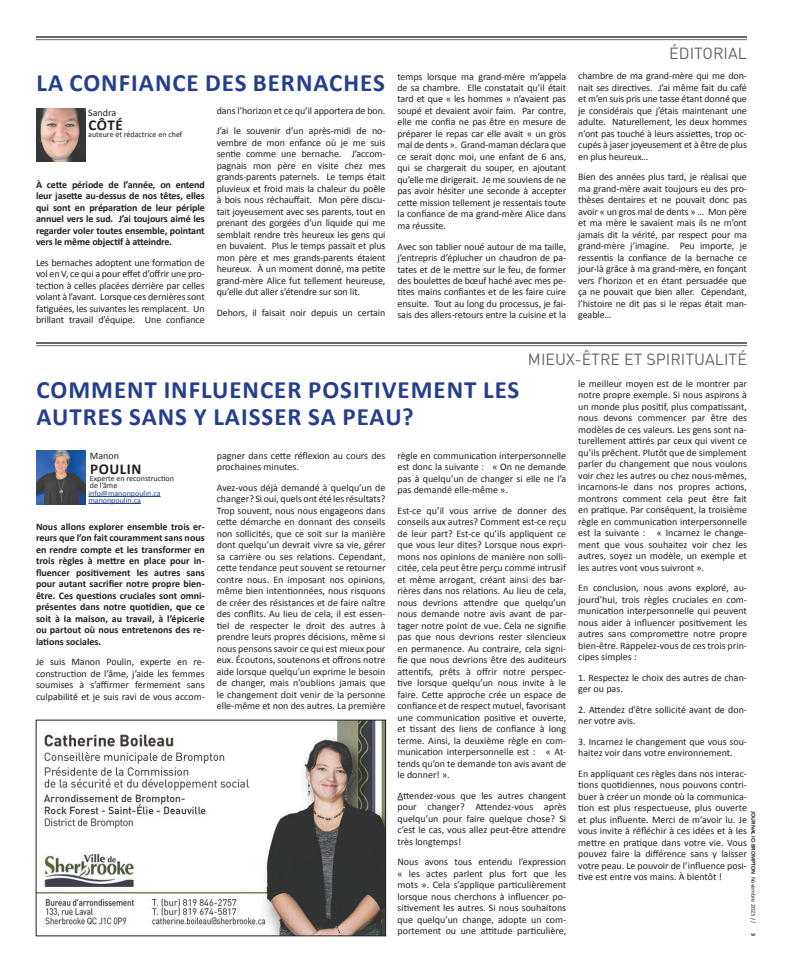
<style>
.page{position:relative;width:792px;height:972px;background:#fff}
.page>*{position:absolute;margin:0;border:0;box-sizing:border-box;transform-origin:0 0}
.t1{font:700 25px/27px "Calibri";letter-spacing:.04em;color:#253f8e}
.t2{font:16px "DIN";color:#636666}
.t3{font:700 15.1px "Calibri";letter-spacing:.04em;color:#231f20}
.t4{font:10px/11.5px "Calibri";letter-spacing:-.005em;color:#231f20;text-align:justify}
.t5{font:700 10px/11.5px "Calibri";letter-spacing:-.01em;color:#231f20;text-align:justify}
.t6{font:8px/7px "Calibri";color:#231f20}
.t7{font:8px "Calibri";color:#264891}
.t8{font:8px "Calibri";color:#253f8e}
.t9{font:700 6px "Calibri";color:#231f20}
.s1{font-weight:400}
</style>
<div class="page">
<hr style="left:36px;top:39px;width:711px;height:1px;background:#636666">
<hr style="left:36px;top:36px;width:711px;height:2px;background:#636666">
<img style="left:36px;top:108px;width:49px;height:54px">
<hr style="left:36px;top:345px;width:711px;height:1px;background:#636666">
<hr style="left:36px;top:342px;width:711px;height:2px;background:#636666">
<hr style="left:88px;top:496px;width:73px;height:1px;background:#264891">
<hr style="left:88px;top:503px;width:53px;height:1px;background:#253f8e">
<img style="left:36px;top:450px;width:49px;height:54px">
<img style="left:38px;top:722px;width:346px;height:212px">
<div style="left:36px;top:720px;width:350px;height:216px;border:1px solid #231f20"></div>
<h1 class="t1" style="left:36px;top:68px;width:350px">LA CONFIANCE DES BERNACHES</h1>
<p class="t4" style="left:88px;top:106px;width:29px">Sandra</p>
<h3 class="t3" style="left:88px;top:115px;width:36px">CÔTÉ</h3>
<p class="t6" style="left:88px;top:130px;width:96px">auteure et rédactrice en chef</p>
<p class="t4" style="left:217px;top:100px;width:170px;line-height:20.5px">dans l’horizon et ce qu’il apportera de bon.<br>J’ai le souvenir d’un après-midi de no-</p>
<p class="t4" style="left:217px;top:136px;width:170px">vembre de mon enfance où je me suis sentie comme une bernache. J’accom&shy;pagnais mon père en visite chez mes grands-parents paternels. Le temps était pluvieux et froid mais la chaleur du poêle à bois nous réchauffait. Mon père discu&shy;tait joyeusement avec ses parents, tout en prenant des gorgées d’un liquide qui me semblait rendre très heureux les gens qui en buvaient. Plus le temps passait et plus mon père et mes grands-parents étaient heureux. À un moment donné, ma petite grand-mère Alice fut tellement heureuse, qu’elle dut aller s’étendre sur son lit.</p>
<p class="t4" style="left:217px;top:306px;width:170px">Dehors, il faisait noir depuis un certain</p>
<p class="t5" style="left:36px;top:178px;width:170px">À cette période de l’année, on entend leur jasette au-dessus de nos têtes, elles qui sont en préparation de leur périple annuel vers le sud. J’ai toujours aimé les regarder voler toutes ensemble, pointant vers le même objectif à atteindre.</p>
<p class="t4" style="left:36px;top:256px;width:170px">Les bernaches adoptent une formation de vol en V, ce qui a pour effet d’offrir une pro&shy;tection à celles placées derrière par celles volant à l’avant. Lorsque ces dernières sont fatiguées, les suivantes les remplacent. Un brillant travail d’équipe. Une confiance</p>
<p class="t4" style="left:398px;top:70px;width:170px">temps lorsque ma grand-mère m’appela de sa chambre. Elle constatait qu’il était tard et que « les hommes » n’avaient pas soupé et devaient avoir faim. Par contre, elle me confia ne pas être en mesure de préparer le repas car elle avait « un gros mal de dents ». Grand-maman déclara que ce serait donc moi, une enfant de 6 ans, qui se chargerait du souper, en ajoutant qu’elle me dirigerait. Je me souviens de ne pas avoir hésiter une seconde à accepter cette mission tellement je ressentais toute la confiance de ma grand-mère Alice dans ma réussite.</p>
<p class="t4" style="left:398px;top:240px;width:170px">Avec son tablier noué autour de ma taille, j’entrepris d’éplucher un chaudron de pa&shy;tates et de le mettre sur le feu, de former des boulettes de bœuf haché avec mes pe&shy;tites mains confiantes et de les faire cuire ensuite. Tout au long du processus, je fai&shy;sais des allers-retours entre la cuisine et la</p>
<h2 class="t2" style="left:669px;top:43px;width:79px">ÉDITORIAL</h2>
<p class="t4" style="left:578px;top:70px;width:170px">chambre de ma grand-mère qui me don&shy;nait ses directives. J’ai même fait du café et m’en suis pris une tasse étant donné que je considérais que j’étais maintenant une adulte. Naturellement, les deux hommes n’ont pas touché à leurs assiettes, trop oc&shy;cupés à jaser joyeusement et à être de plus en plus heureux…</p>
<p class="t4" style="left:578px;top:171px;width:170px">Bien des années plus tard, je réalisai que ma grand-mère avait toujours eu des pro&shy;thèses dentaires et ne pouvait donc pas avoir « un gros mal de dents » … Mon père et ma mère le savaient mais ils ne m’ont jamais dit la vérité, par respect pour ma grand-mère j’imagine. Peu importe, je ressentis la confiance de la bernache ce jour-là grâce à ma grand-mère, en fonçant vers l’horizon et en étant persuadée que ça ne pouvait que bien aller. Cependant, l’histoire ne dit pas si le repas était man&shy;geable…</p>
<h2 class="t2" style="left:528px;top:349px;width:221px">MIEUX-ÊTRE ET SPIRITUALITÉ</h2>
<h1 class="t1" style="left:36px;top:375px;width:484px">COMMENT INFLUENCER POSITIVEMENT LES<br>AUTRES SANS Y LAISSER SA PEAU?</h1>
<p class="t4" style="left:90px;top:450px;width:31px">Manon</p>
<h3 class="t3" style="left:90px;top:459px;width:53px">POULIN</h3>
<p class="t6" style="left:90px;top:474px;width:86px">Experte en reconstruction de l’âme</p>
<p class="t7" style="left:88px;top:488px;width:74px">info@manonpoulin.ca</p>
<p class="t8" style="left:88px;top:495px;width:54px">manonpoulin.ca</p>
<p class="t4" style="left:398px;top:449px;width:170px">règle en communication interpersonnelle est donc la suivante : « On ne demande pas à quelqu’un de changer si elle ne l’a pas demandé elle-même ».</p>
<p class="t4" style="left:398px;top:504px;width:170px">Est-ce qu’il vous arrive de donner des conseils aux autres? Comment est-ce reçu de leur part? Est-ce qu’ils appliquent ce que vous leur dites? Lorsque nous expri&shy;mons nos opinions de manière non solli&shy;citée, cela peut être perçu comme intrusif et même arrogant, créant ainsi des bar&shy;rières dans nos relations. Au lieu de cela, nous devrions attendre que quelqu’un nous demande notre avis avant de par&shy;tager notre point de vue. Cela ne signifie pas que nous devrions rester silencieux en permanence. Au contraire, cela signi&shy;fie que nous devrions être des auditeurs attentifs, prêts à offrir notre perspec&shy;tive lorsque quelqu’un nous invite à le faire. Cette approche crée un espace de confiance et de respect mutuel, favorisant une communication positive et ouverte, et tissant des liens de confiance à long terme. Ainsi, la deuxième règle en com&shy;munication interpersonnelle est : « At&shy;tends qu’on te demande ton avis avant de le donner! ».</p>
<p class="t4" style="left:398px;top:789px;width:170px">Attendez-vous que les autres changent pour changer? Attendez-vous après quelqu’un pour faire quelque chose? Si c’est le cas, vous allez peut-être attendre très longtemps!</p>
<p class="t4" style="left:398px;top:856px;width:170px">Nous avons tous entendu l’expression « les actes parlent plus fort que les mots ». Cela s’applique particulièrement lorsque nous cherchons à influencer po&shy;sitivement les autres. Si nous souhaitons que quelqu’un change, adopte un com&shy;portement ou une attitude particulière,</p>
<p class="t4" style="left:217px;top:449px;width:170px">pagner dans cette réflexion au cours des prochaines minutes.</p>
<p class="t4" style="left:217px;top:481px;width:170px">Avez-vous déjà demandé à quelqu’un de changer? Si oui, quels ont été les résultats?<br>Trop souvent, nous nous engageons dans cette démarche en donnant des conseils non sollicités, que ce soit sur la manière dont quelqu’un devrait vivre sa vie, gérer sa carrière ou ses relations. Cependant, cette tendance peut souvent se retourner contre nous. En imposant nos opinions, même bien intentionnées, nous risquons de créer des résistances et de faire naître des conflits. Au lieu de cela, il est essen&shy;tiel de respecter le droit des autres à prendre leurs propres décisions, même si nous pensons savoir ce qui est mieux pour eux. Écoutons, soutenons et offrons notre aide lorsque quelqu’un exprime le besoin de changer, mais n’oublions jamais que le changement doit venir de la personne elle-même et non des autres. La première</p>
<p class="t5" style="left:36px;top:520px;width:170px">Nous allons explorer ensemble trois er&shy;reurs que l’on fait couramment sans nous en rendre compte et les transformer en trois règles à mettre en place pour in&shy;fluencer positivement les autres sans pour autant sacrifier notre propre bien&shy;être. Ces questions cruciales sont omni&shy;présentes dans notre quotidien, que ce soit à la maison, au travail, à l’épicerie ou partout où nous entretenons des re&shy;lations sociales.</p>
<p class="t4" style="left:36px;top:656px;width:170px">Je suis Manon Poulin, experte en re&shy;construction de l’âme, j’aide les femmes soumises à s’affirmer fermement sans culpabilité et je suis ravi de vous accom-</p>
<p class="t4" style="left:578px;top:377px;width:170px">le meilleur moyen est de le montrer par notre propre exemple. Si nous aspirons à un monde plus positif, plus compatissant, nous devons commencer par être des modèles de ces valeurs. Les gens sont na&shy;turellement attirés par ceux qui vivent ce qu’ils prêchent. Plutôt que de simplement parler du changement que nous voulons voir chez les autres ou chez nous-mêmes, incarnons-le dans nos propres actions, montrons comment cela peut être fait en pratique. Par conséquent, la troisième règle en communication interpersonnelle est la suivante : « Incarnez le change&shy;ment que vous souhaitez voir chez les autres, soyez un modèle, un exemple et les autres vont vous suivront ».</p>
<p class="t4" style="left:578px;top:582px;width:170px">En conclusion, nous avons exploré, au&shy;jourd’hui, trois règles cruciales en com&shy;munication interpersonnelle qui peuvent nous aider à influencer positivement les autres sans compromettre notre propre bien-être. Rappelez-vous de ces trois prin&shy;cipes simples :</p>
<p class="t4" style="left:578px;top:671px;width:170px">1. Respectez le choix des autres de chan&shy;ger ou pas.</p>
<p class="t4" style="left:578px;top:703px;width:170px">2. Attendez d’être sollicité avant de don&shy;ner votre avis.</p>
<p class="t4" style="left:578px;top:735px;width:170px">3. Incarnez le changement que vous sou&shy;haitez voir dans votre environnement.</p>
<p class="t4" style="left:578px;top:767px;width:170px">En appliquant ces règles dans nos interac&shy;tions quotidiennes, nous pouvons contri&shy;buer à créer un monde où la communica&shy;tion est plus respectueuse, plus ouverte et plus influente. Merci de m’avoir lu. Je vous invite à réfléchir à ces idées et à les mettre en pratique dans votre vie. Vous pouvez faire la différence sans y laisser votre peau. Le pouvoir de l’influence posi&shy;tive est entre vos mains. À bientôt !</p>
<p class="t9" style="left:757px;top:811px;width:113px;rotate:90deg">JOURNAL ICI BROMPTON <span class="s1">Novembre 2023 //</span></p>
<p class="t9" style="left:757px;top:933px;width:5px;rotate:90deg">3</p>
</div>
